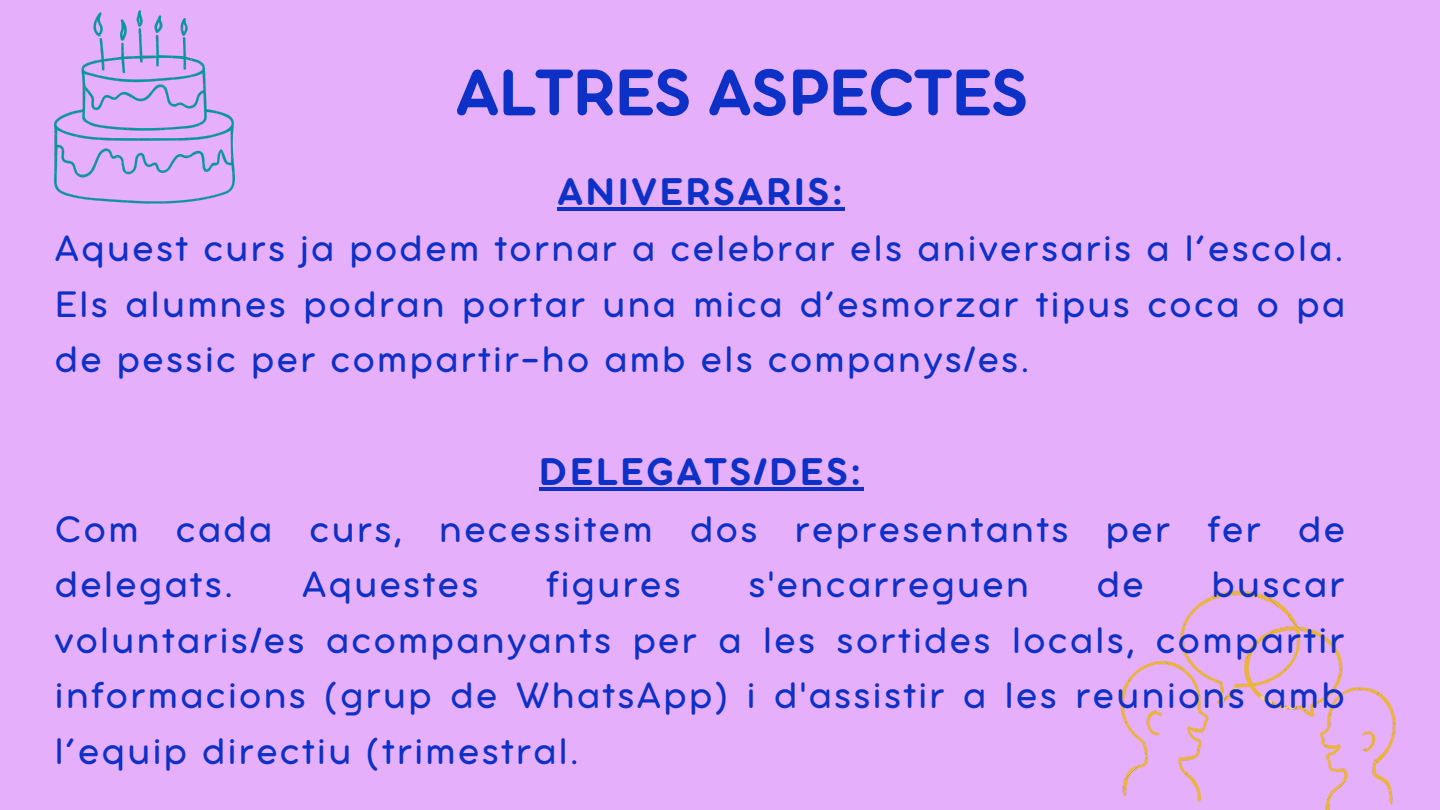
<style>
.page{position:relative;width:1440px;height:810px;background:#e6affc}
.page>*{position:absolute;margin:0;border:0;box-sizing:border-box;transform-origin:0 0}
.t1{font:71.6px "Aristotelica Pro Tx Bld";letter-spacing:-.01em;color:#0d30c6}
.t2{font:42px "Aristotelica Pro Tx Bld";letter-spacing:.06em;color:#0d30c6}
.t3{font:40px/55.5px "Aristotelica Pro Tx";letter-spacing:.06em;color:#0d30c6;text-align:justify}
</style>
<div class="page">
<img style="left:1120px;top:590px;width:276px;height:220px">
<hr style="left:557px;top:207px;width:288px;height:4px;background:#0d30c6">
<hr style="left:539px;top:488px;width:324px;height:3px;background:#0d30c6">
<img style="left:55px;top:11px;width:180px;height:193px">
<h1 class="t1" style="left:456px;top:69px;width:575px">ALTRES ASPECTES</h1>
<p class="t2" style="left:557px;top:178px;width:287px">ANIVERSARIS:</p>
<p class="t3" style="left:55px;top:224px;width:1292px">Aquest curs ja podem tornar a celebrar els aniversaris a l’escola.<br>Els alumnes podran portar una mica d’esmorzar tipus coca o pa de pessic per compartir-ho amb els companys/es.</p>
<p class="t2" style="left:539px;top:458px;width:323px">DELEGATS/DES:</p>
<p class="t3" style="left:55px;top:504px;width:1292px">Com cada curs, necessitem dos representants per fer de delegats.</p>
<p class="t3" style="left:302px;top:560px;width:178px">Aquestes</p>
<p class="t3" style="left:546px;top:560px;width:136px">figures</p>
<p class="t3" style="left:749px;top:560px;width:282px">s'encarreguen</p>
<p class="t3" style="left:1097px;top:560px;width:48px">de</p>
<p class="t3" style="left:55px;top:560px;width:1291px;text-indent:1157px">buscar voluntaris/es acompanyants per a les sortides locals, compartir informacions (grup de WhatsApp) i d'assistir a les reunions amb l’equip directiu (trimestral.</p>
</div>
